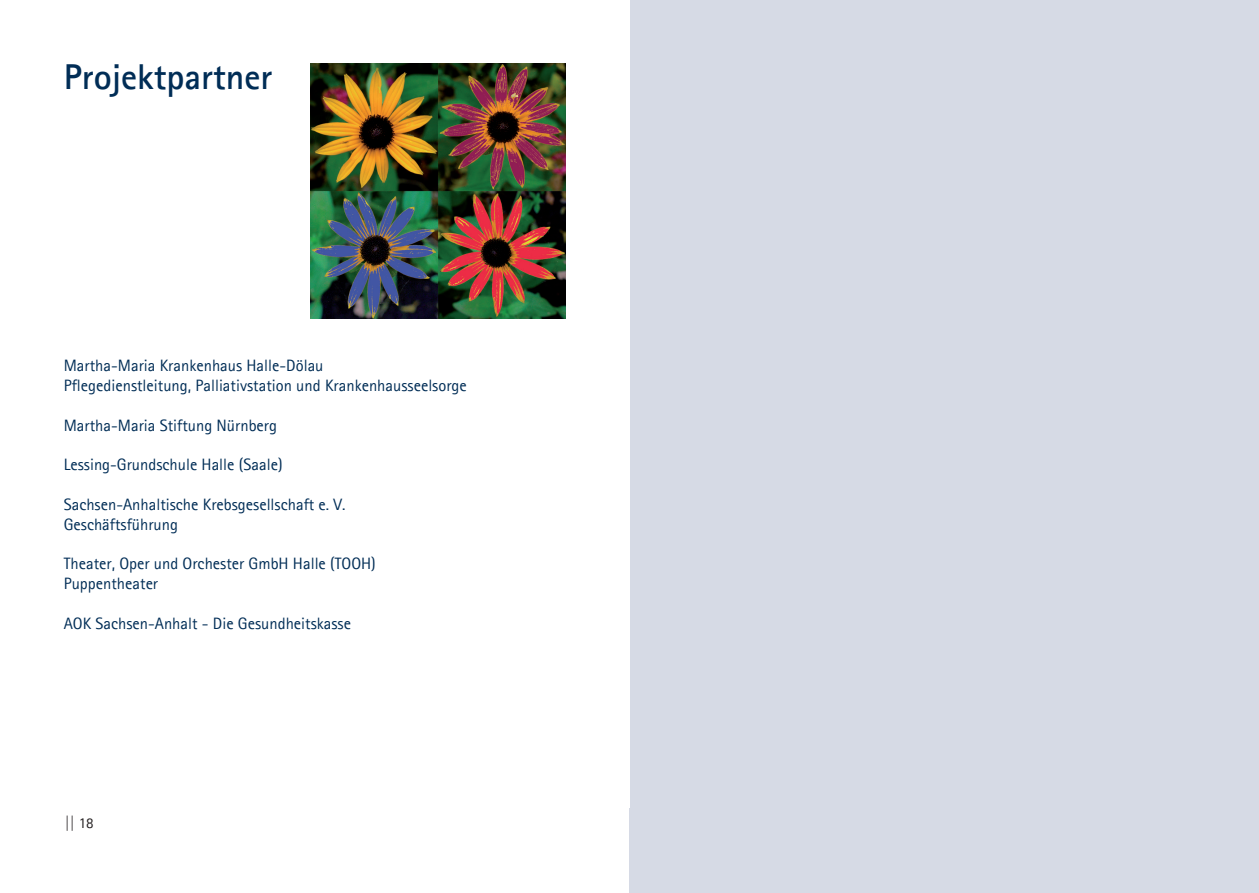
<style>
.page{position:relative;width:1259px;height:893px;background:#fff}
.page>*{position:absolute;margin:0;border:0;box-sizing:border-box;transform-origin:0 0}
.t1{font:700 36px "Agfa Rotis Sans Serif";color:#002d56}
.t2{font:16.5px/19.8px "Agfa Rotis Sans Serif";color:#002d56}
.t3{font:15px "Agfa Rotis Sans Serif";color:#231f20}
</style>
<div class="page">
<div style="left:629px;top:0;width:630px;height:893px;background:#d6dae5"></div>
<img style="left:310px;top:64px;width:256px;height:255px">
<p class="t1" style="left:64px;top:54px;width:210px">Projektpartner</p>
<p class="t2" style="left:64px;top:355px;width:261px">Martha-Maria Krankenhaus Halle-Dölau</p>
<p class="t2" style="left:64px;top:375px;width:404px">Pflegedienstleitung, Palliativstation und Krankenhausseelsorge</p>
<p class="t2" style="left:64px;top:415px;width:215px">Martha-Maria Stiftung Nürnberg</p>
<p class="t2" style="left:64px;top:454px;width:220px">Lessing-Grundschule Halle (Saale)</p>
<p class="t2" style="left:64px;top:494px;width:283px">Sachsen-Anhaltische Krebsgesellschaft e. V.</p>
<p class="t2" style="left:64px;top:514px;width:116px">Geschäftsführung</p>
<p class="t2" style="left:64px;top:553px;width:313px">Theater, Oper und Orchester GmbH Halle (TOOH)<br>Puppentheater</p>
<p class="t2" style="left:64px;top:613px;width:289px">AOK Sachsen-Anhalt - Die Gesundheitskasse</p>
<p class="t3" style="left:65px;top:814px;width:30px">|| 18</p>
</div>
